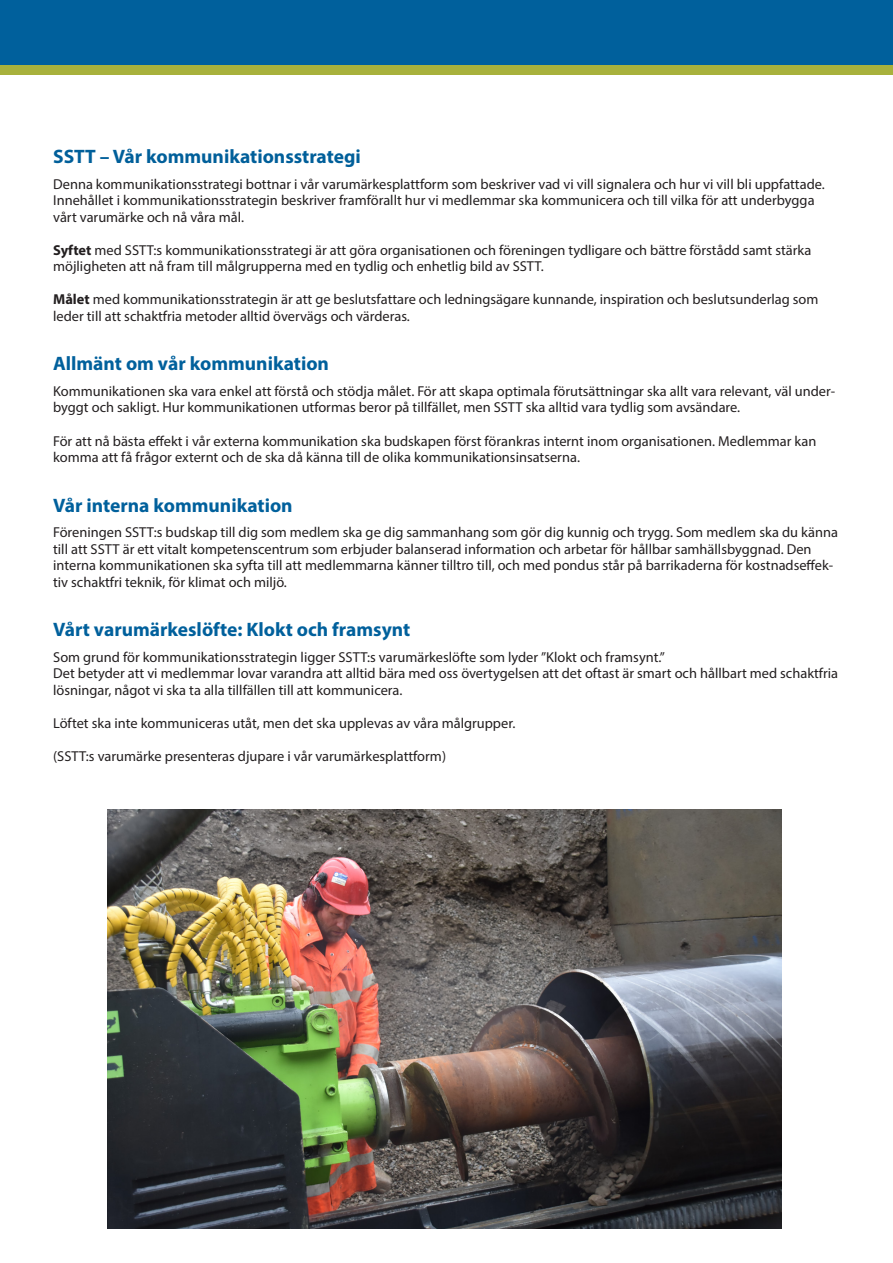
<style>
.page{position:relative;width:893px;height:1263px;background:#fff}
.page>*{position:absolute;margin:0;border:0;box-sizing:border-box;transform-origin:0 0}
.t1{font:700 19.5px "Myriad Pro";color:#00609c}
.t2{font:700 19.5px "Myriad Pro";color:#005f9a}
.t3{font:14.4px/16.5px "Myriad Pro";color:#231f20}
.s1{font-weight:700}
</style>
<div class="page">
<div style="left:0;top:0;width:893px;height:65px;background:#00609c"></div>
<div style="left:0;top:65px;width:893px;height:10px;background:#a8b13c"></div>
<img style="left:108px;top:809px;width:673px;height:420px">
<p class="t2" style="left:53px;top:144px;width:309px">SSTT – Vår kommunikationsstrategi</p>
<p class="t3" style="left:53px;top:176px;width:773px">Denna kommunikationsstrategi bottnar i vår varumärkesplattform som beskriver vad vi vill signalera och hur vi vill bli uppfattade.<br>Innehållet i kommunikationsstrategin beskriver framförallt hur vi medlemmar ska kommunicera och till vilka för att underbygga vårt varumärke och nå våra mål.</p>
<p class="t3" style="left:53px;top:242px;width:760px"><span class="s1">Syftet</span> med SSTT:s kommunikationsstrategi är att göra organisationen och föreningen tydligare och bättre förstådd samt stärka möjligheten att nå fram till målgrupperna med en tydlig och enhetlig bild av SSTT.</p>
<p class="t3" style="left:53px;top:291px;width:767px"><span class="s1">Målet</span> med kommunikationsstrategin är att ge beslutsfattare och ledningsägare kunnande, inspiration och beslutsunderlag som leder till att schaktfria metoder alltid övervägs och värderas.</p>
<p class="t1" style="left:53px;top:351px;width:277px">Allmänt om vår kommunikation</p>
<p class="t3" style="left:53px;top:383px;width:784px">Kommunikationen ska vara enkel att förstå och stödja målet. För att skapa optimala förutsättningar ska allt vara relevant, väl under&shy;byggt och sakligt. Hur kommunikationen utformas beror på tillfället, men SSTT ska alltid vara tydlig som avsändare.</p>
<p class="t3" style="left:53px;top:432px;width:765px">För att nå bästa effekt i vår externa kommunikation ska budskapen först förankras internt inom organisationen. Medlemmar kan komma att få frågor externt och de ska då känna till de olika kommunikationsinsatserna.</p>
<p class="t1" style="left:53px;top:492px;width:241px">Vår interna kommunikation</p>
<p class="t3" style="left:53px;top:524px;width:786px">Föreningen SSTT:s budskap till dig som medlem ska ge dig sammanhang som gör dig kunnig och trygg. Som medlem ska du känna till att SSTT är ett vitalt kompetenscentrum som erbjuder balanserad information och arbetar för hållbar samhällsbyggnad. Den interna kommunikationen ska syfta till att medlemmarna känner tilltro till, och med pondus står på barrikaderna för kostnadseffek&shy;tiv schaktfri teknik, för klimat och miljö.</p>
<p class="t1" style="left:53px;top:617px;width:359px">Vårt varumärkeslöfte: Klokt och framsynt</p>
<p class="t3" style="left:53px;top:648px;width:613px">Som grund för kommunikationsstrategin ligger SSTT:s varumärkeslöfte som lyder ”Klokt och framsynt.”</p>
<p class="t3" style="left:53px;top:665px;width:786px">Det betyder att vi medlemmar lovar varandra att alltid bära med oss övertygelsen att det oftast är smart och hållbart med schaktfria lösningar, något vi ska ta alla tillfällen till att kommunicera.</p>
<p class="t3" style="left:53px;top:714px;width:464px">Löftet ska inte kommuniceras utåt, men det ska upplevas av våra målgrupper.</p>
<p class="t3" style="left:53px;top:747px;width:394px">(SSTT:s varumärke presenteras djupare i vår varumärkesplattform)</p>
</div>
